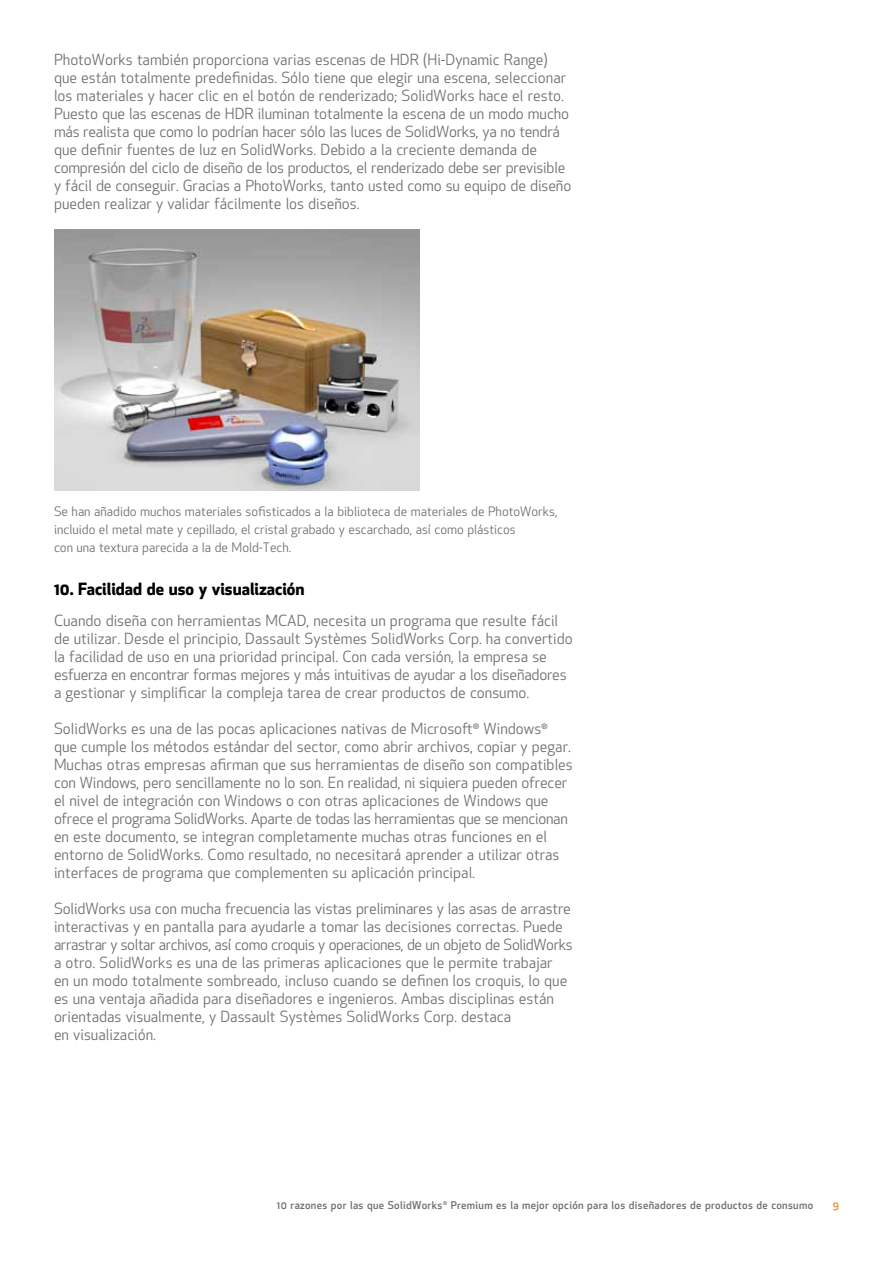
<style>
.page{position:relative;width:893px;height:1263px;background:#fff}
.page>*{position:absolute;margin:0;border:0;box-sizing:border-box;transform-origin:0 0}
.t1{font:700 16.5px "SW Apex New";color:#000}
.t2{font:15px/18px "SW Apex New";color:#6d6e71}
.t3{font:12.75px/18px "SW Apex New";color:#6d6e71}
.t4{font:500 10.5px "SW Apex New";letter-spacing:.03em;color:#6d6e71}
.t5{font:500 10.5px "SW Apex New";color:#f68b1f}
</style>
<div class="page">
<img style="left:54px;top:230px;width:365px;height:261px">
<p class="t2" style="left:54px;top:51px;width:519px">PhotoWorks también proporciona varias escenas de HDR (Hi-Dynamic Range) que están totalmente predefinidas. Sólo tiene que elegir una escena, seleccionar los materiales y hacer clic en el botón de renderizado; SolidWorks hace el resto.<br>Puesto que las escenas de HDR iluminan totalmente la escena de un modo mucho más realista que como lo podrían hacer sólo las luces de SolidWorks, ya no tendrá que definir fuentes de luz en SolidWorks. Debido a la creciente demanda de compresión del ciclo de diseño de los productos, el renderizado debe ser previsible y fácil de conseguir. Gracias a PhotoWorks, tanto usted como su equipo de diseño pueden realizar y validar fácilmente los diseños.</p>
<p class="t3" style="left:54px;top:502px;width:505px">Se han añadido muchos materiales sofisticados a la biblioteca de materiales de PhotoWorks, incluido el metal mate y cepillado, el cristal grabado y escarchado, así como plásticos<br>con una textura parecida a la de Mold-Tech.</p>
<p class="t1" style="left:54px;top:577px;width:252px">10. Facilidad de uso y visualización</p>
<p class="t2" style="left:54px;top:612px;width:520px">Cuando diseña con herramientas MCAD, necesita un programa que resulte fácil de utilizar. Desde el principio, Dassault Systèmes SolidWorks Corp. ha convertido la facilidad de uso en una prioridad principal. Con cada versión, la empresa se esfuerza en encontrar formas mejores y más intuitivas de ayudar a los diseñadores a gestionar y simplificar la compleja tarea de crear productos de consumo.</p>
<p class="t2" style="left:54px;top:720px;width:520px">SolidWorks es una de las pocas aplicaciones nativas de Microsoft<sup>®</sup> Windows<sup>® </sup>que cumple los métodos estándar del sector, como abrir archivos, copiar y pegar.<br>Muchas otras empresas afirman que sus herramientas de diseño son compatibles con Windows, pero sencillamente no lo son. En realidad, ni siquiera pueden ofrecer el nivel de integración con Windows o con otras aplicaciones de Windows que ofrece el programa SolidWorks. Aparte de todas las herramientas que se mencionan en este documento, se integran completamente muchas otras funciones en el entorno de SolidWorks. Como resultado, no necesitará aprender a utilizar otras interfaces de programa que complementen su aplicación principal.</p>
<p class="t2" style="left:54px;top:900px;width:520px">SolidWorks usa con mucha frecuencia las vistas preliminares y las asas de arrastre interactivas y en pantalla para ayudarle a tomar las decisiones correctas. Puede arrastrar y soltar archivos, así como croquis y operaciones, de un objeto de SolidWorks a otro. SolidWorks es una de las primeras aplicaciones que le permite trabajar<br>en un modo totalmente sombreado, incluso cuando se definen los croquis, lo que es una ventaja añadida para diseñadores e ingenieros. Ambas disciplinas están orientadas visualmente, y Dassault Systèmes SolidWorks Corp. destaca<br>en visualización.</p>
<p class="t4" style="left:277px;top:1198px;width:538px">10 razones por las que SolidWorks<sup>®</sup> Premium es la mejor opción para los diseñadores de productos de consumo</p>
<p class="t5" style="left:833px;top:1198px;width:8px">9</p>
</div>
